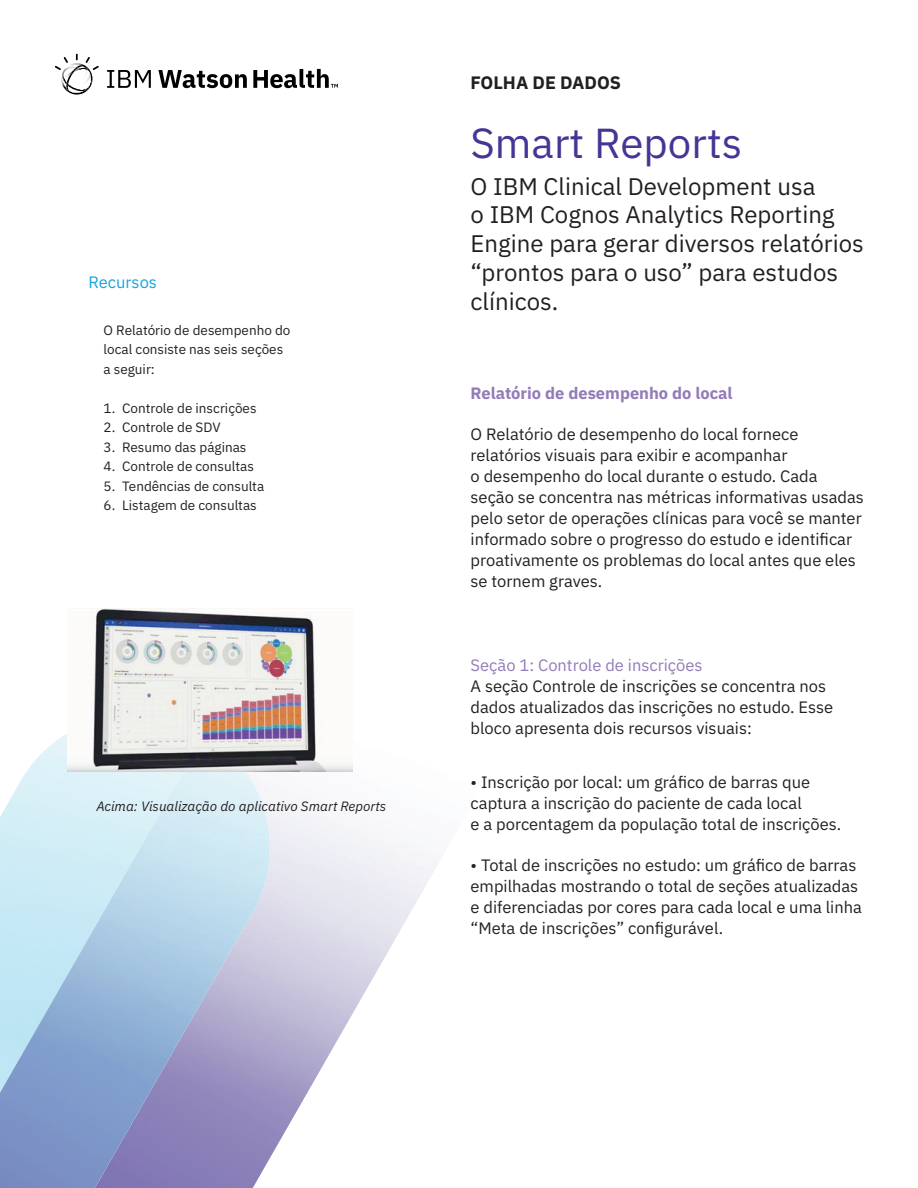
<style>
.page{position:relative;width:918px;height:1188px;background:#fff}
.page>*{position:absolute;margin:0;border:0;box-sizing:border-box;transform-origin:0 0}
.t1{font:42px "IBM Plex Sans";color:#463595}
.t2{font:24px/28.8px "IBM Plex Sans";color:#231f20}
.t3{font:700 18px "IBM Plex Sans";color:#231f20}
.t4{font:16.5px/21px "IBM Plex Sans";color:#231f20}
.t5{font:700 16.5px "IBM Plex Sans";color:#937bb8}
.t6{font:16.5px "IBM Plex Sans";color:#937bb8}
.t7{font:16.5px "IBM Plex Sans";color:#16a6df}
.t8{font:13.5px/19.5px "IBM Plex Sans";color:#231f20}
.t9{font:italic 13.5px "IBM Plex Sans";color:#231f20}
</style>
<div class="page">
<img style="left:99px;top:608px;width:343px;height:550px">
<img style="left:0;top:734px;width:270px;height:454px">
<img style="left:69px;top:65px;width:18px;height:28px">
<svg style="left:75px;top:54px;width:24px;height:22px"></svg>
<svg style="left:55px;top:57px;width:13px;height:13px"></svg>
<img style="left:62px;top:67px;width:29px;height:24px">
<svg style="left:66px;top:90px;width:16px;height:5px"></svg>
<img style="left:66px;top:89px;width:21px;height:1px">
<img style="left:90px;top:68px;width:1px;height:21px">
<img style="left:63px;top:68px;width:27px;height:21px">
<svg style="left:107px;top:70px;width:44px;height:18px"></svg>
<svg style="left:158px;top:70px;width:89px;height:18px"></svg>
<svg style="left:253px;top:69px;width:85px;height:19px"></svg>
<img style="left:67px;top:609px;width:285px;height:163px">
<p class="t7" style="left:89px;top:269px;width:70px">Recursos</p>
<p class="t8" style="left:104px;top:319px;width:188px">O Relatório de desempenho do local consiste nas seis seções a seguir:</p>
<p class="t8" style="left:104px;top:397px;width:155px">1. Controle de inscrições</p>
<p class="t8" style="left:104px;top:417px;width:118px">2. Controle de SDV</p>
<p class="t8" style="left:104px;top:436px;width:144px">3. Resumo das páginas</p>
<p class="t8" style="left:104px;top:456px;width:152px">4. Controle de consultas</p>
<p class="t8" style="left:104px;top:475px;width:162px">5. Tendências de consulta</p>
<p class="t8" style="left:104px;top:495px;width:155px">6. Listagem de consultas</p>
<p class="t9" style="left:96px;top:796px;width:291px">Acima: Visualização do aplicativo Smart Reports</p>
<p class="t3" style="left:471px;top:68px;width:152px">FOLHA DE DADOS</p>
<p class="t1" style="left:471px;top:111px;width:273px">Smart Reports</p>
<p class="t2" style="left:471px;top:170px;width:395px">O IBM Clinical Development usa<br>o IBM Cognos Analytics Reporting<br>Engine para gerar diversos relatórios “prontos para o uso” para estudos clínicos.</p>
<p class="t5" style="left:471px;top:380px;width:264px">Relatório de desempenho do local</p>
<p class="t4" style="left:471px;top:422px;width:395px">O Relatório de desempenho do local fornece relatórios visuais para exibir e acompanhar<br>o desempenho do local durante o estudo. Cada seção se concentra nas métricas informativas usadas pelo setor de operações clínicas para você se manter informado sobre o progresso do estudo e identificar proativamente os problemas do local antes que eles se tornem graves.</p>
<p class="t6" style="left:471px;top:652px;width:233px">Seção 1: Controle de inscrições</p>
<p class="t4" style="left:471px;top:674px;width:364px">A seção Controle de inscrições se concentra nos dados atualizados das inscrições no estudo. Esse bloco apresenta dois recursos visuais:</p>
<p class="t4" style="left:471px;top:770px;width:372px">• Inscrição por local: um gráfico de barras que captura a inscrição do paciente de cada local<br>e a porcentagem da população total de inscrições.</p>
<p class="t4" style="left:471px;top:853px;width:393px">• Total de inscrições no estudo: um gráfico de barras empilhadas mostrando o total de seções atualizadas e diferenciadas por cores para cada local e uma linha</p>
<p class="t4" style="left:471px;top:916px;width:254px">“Meta de inscrições” configurável.</p>
</div>
